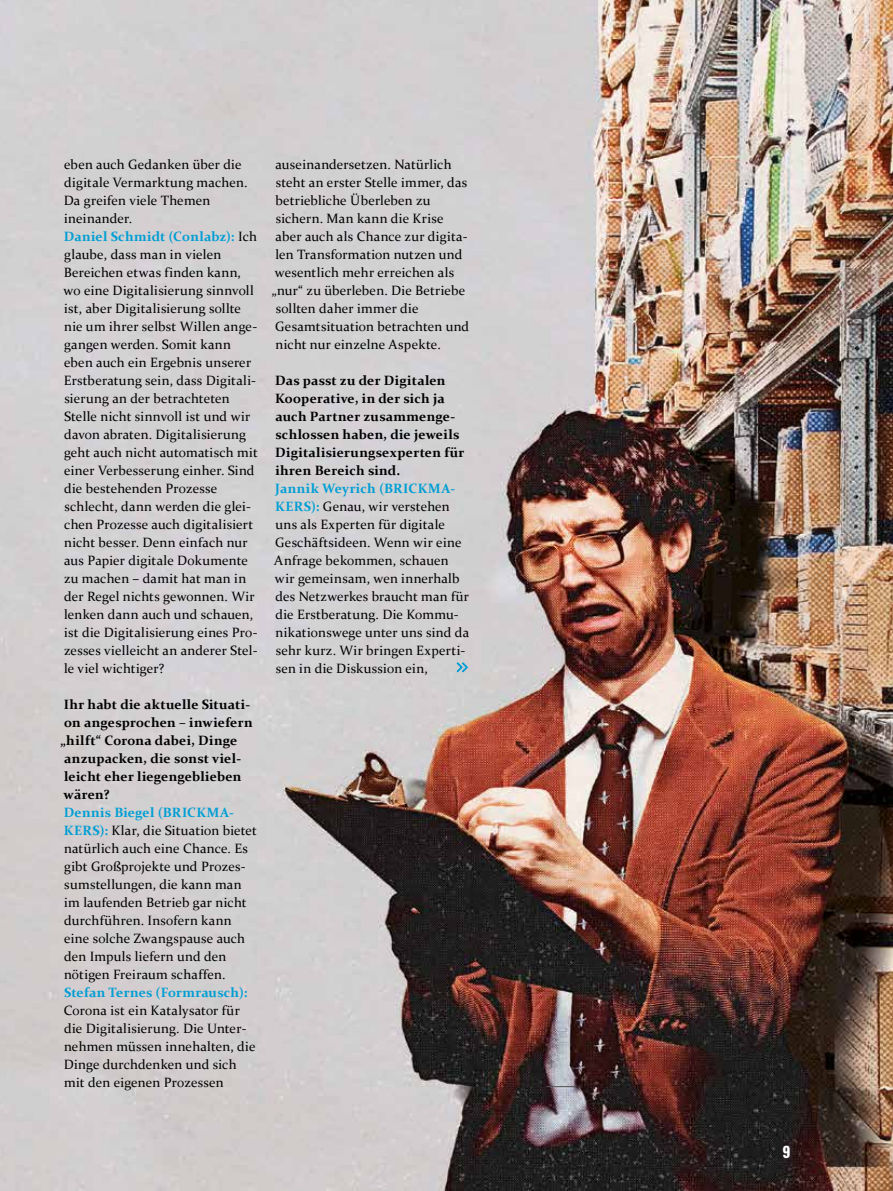
<style>
.page{position:relative;width:893px;height:1191px;background:#fff}
.page>*{position:absolute;margin:0;border:0;box-sizing:border-box;transform-origin:0 0}
.t1{font:700 15px "Oswald";color:#fff}
.t2{font:13.5px/18px "Constantia";letter-spacing:.015em;color:#000}
.t3{font:700 13.5px/18px "Constantia";letter-spacing:.02em;color:#000}
.t4{font:700 13.5px "Constantia";letter-spacing:.015em;color:#009ed4}
.s1{font-weight:700;color:#009ed4}
</style>
<div class="page">
<img style="left:0;top:0;width:893px;height:1191px">
<svg style="left:547px;top:1086px;width:28px;height:1px"></svg>
<svg style="left:457px;top:662px;width:11px;height:10px"></svg>
<p class="t2" style="left:64px;top:155px;width:196px">eben auch Gedanken über die digitale Vermarktung machen.<br>Da greifen viele Themen ineinander.<br><span class="s1">Daniel Schmidt (Conlabz):</span> Ich glaube, dass man in vielen<br>Bereichen etwas finden kann, wo eine Digitalisierung sinnvoll ist, aber Digitalisierung sollte nie um ihrer selbst Willen ange&shy;gangen werden. Somit kann eben auch ein Ergebnis unserer<br>Erstberatung sein, dass Digitali&shy;sierung an der betrachteten<br>Stelle nicht sinnvoll ist und wir davon abraten. Digitalisierung geht auch nicht automatisch mit einer Verbesserung einher. Sind die bestehenden Prozesse schlecht, dann werden die glei&shy;chen Prozesse auch digitalisiert nicht besser. Denn einfach nur aus Papier digitale Dokumente zu machen – damit hat man in der Regel nichts gewonnen. Wir lenken dann auch und schauen, ist die Digitalisierung eines Pro&shy;zesses vielleicht an anderer Stel&shy;le viel wichtiger?</p>
<p class="t3" style="left:60px;top:694px;width:194px">Ihr habt die aktuelle Situati&shy;on angesprochen – inwiefern „hilft“ Corona dabei, Dinge anzupacken, die sonst viel&shy;leicht eher liegengeblieben wären?</p>
<p class="t2" style="left:64px;top:802px;width:195px"><span class="s1">Dennis Biegel (BRICKMA-<br>KERS):</span> Klar, die Situation bietet natürlich auch eine Chance. Es gibt Großprojekte und Prozes&shy;sumstellungen, die kann man im laufenden Betrieb gar nicht durchführen. Insofern kann eine solche Zwangspause auch den Impuls liefern und den nötigen Freiraum schaffen.</p>
<p class="t4" style="left:64px;top:983px;width:185px">Stefan Ternes (Formrausch):</p>
<p class="t2" style="left:64px;top:1000px;width:193px">Corona ist ein Katalysator für die Digitalisierung. Die Unter&shy;nehmen müssen innehalten, die<br>Dinge durchdenken und sich mit den eigenen Prozessen</p>
<p class="t2" style="left:272px;top:154px;width:199px">auseinandersetzen. Natürlich steht an erster Stelle immer, das betriebliche Überleben zu sichern. Man kann die Krise aber auch als Chance zur digita&shy;len Transformation nutzen und wesentlich mehr erreichen als „nur“ zu überleben. Die Betriebe sollten daher immer die<br>Gesamtsituation betrachten und nicht nur einzelne Aspekte.</p>
<p class="t3" style="left:275px;top:370px;width:191px">Das passt zu der Digitalen<br>Kooperative, in der sich ja auch Partner zusammenge&shy;schlossen haben, die jeweils<br>Digitalisierungsexperten für ihren Bereich sind.</p>
<p class="t2" style="left:274px;top:478px;width:196px"><span class="s1">Jannik Weyrich (BRICKMA-<br>KERS):</span> Genau, wir verstehen uns als Experten für digitale<br>Geschäftsideen. Wenn wir eine<br>Anfrage bekommen, schauen wir gemeinsam, wen innerhalb des Netzwerkes braucht man für die Erstberatung. Die Kommu&shy;nikationswege unter uns sind da sehr kurz. Wir bringen Experti&shy;sen in die Diskussion ein,</p>
<p class="t1" style="left:782px;top:1141px;width:9px">9</p>
</div>
